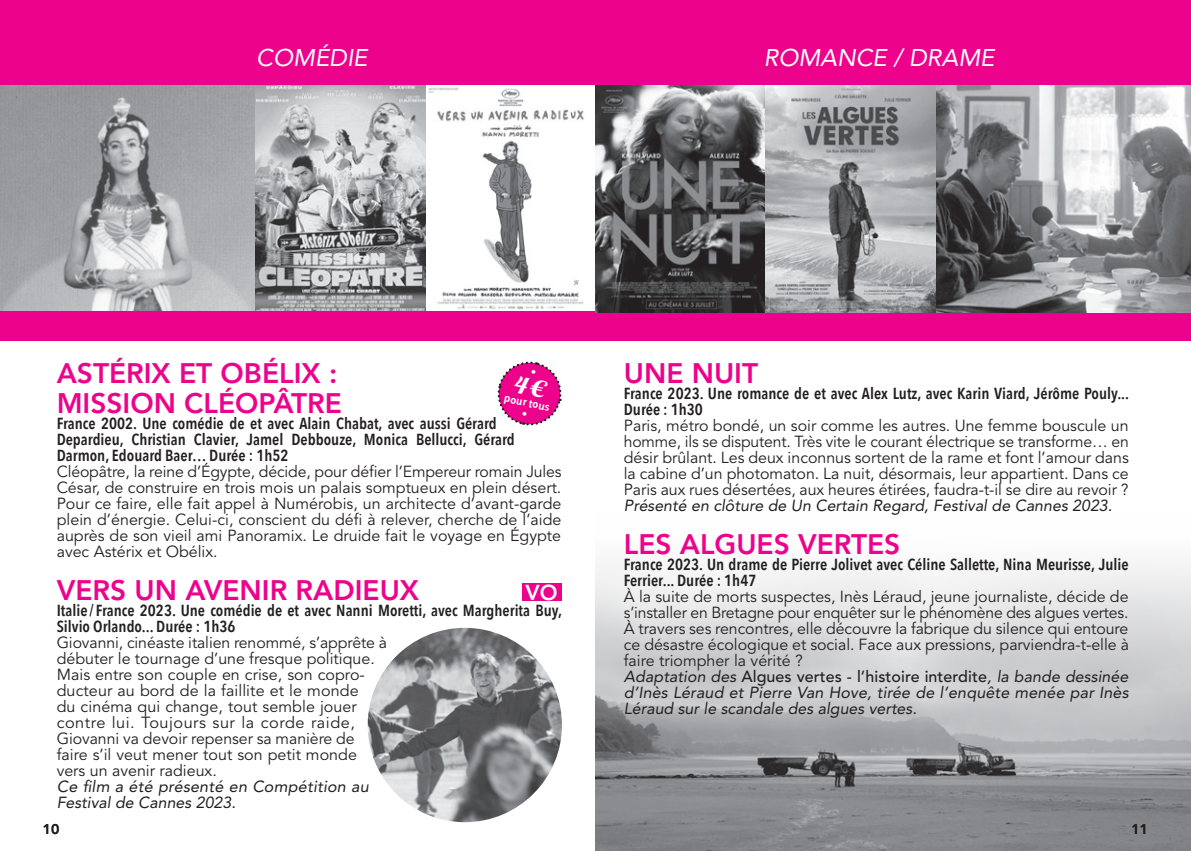
<style>
.page{position:relative;width:1191px;height:851px;background:#fff}
.page>*{position:absolute;margin:0;border:0;box-sizing:border-box;transform-origin:0 0}
.TITRE{font:800 28px/30px "Avenir LT Std";color:#ed028c}
.GENERIQUE{font:italic 24px "Avenir LT Std";color:#fff}
.t1{font:800 21.4px "Avenir LT Std";color:#fff}
.SYNOP{font:16px/16px "Avenir LT Std";color:#231f20;text-align:justify}
.GENERIQUE-2{font:600 16px/16px "Avenir Next Condensed";color:#231f20}
.COMMENTAIRE{font:italic 16px/16px "Avenir LT Std";color:#231f20;text-align:justify}
.t2{font:800 14px "Avenir LT Std";color:#231f20}
.HORAIRES_JOURS{font:600 10.8px "Avenir Next Condensed";color:#fff;scale:1.2 1}
.s1{font-weight:500;font-style:normal}
</style>
<div class="page">
<div style="left:0;top:0;width:595px;height:340px;background:#ed028c"></div>
<img style="left:0;top:85px;width:255px;height:225px">
<img style="left:255px;top:85px;width:340px;height:225px">
<div style="left:595px;top:0;width:596px;height:340px;background:#ed028c"></div>
<img style="left:595px;top:563px;width:596px;height:287px">
<img style="left:935px;top:85px;width:256px;height:227px">
<img style="left:595px;top:85px;width:340px;height:227px">
<div style="left:521px;top:583px;width:40px;height:17px;background:#ed028c"></div>
<img style="left:368px;top:627px;width:194px;height:195px;border-radius:97px">
<svg style="left:497px;top:361px;width:65px;height:65px"></svg>
<p class="GENERIQUE" style="left:256px;top:43px;width:113px">COMÉDIE</p>
<p class="GENERIQUE" style="left:763px;top:43px;width:232px">ROMANCE / DRAME</p>
<p class="TITRE" style="left:57px;top:358px;width:287px">ASTÉRIX ET OBÉLIX :<br>MISSION CLÉOPÂTRE</p>
<p class="GENERIQUE-2" style="left:57px;top:415px;width:460px">France 2002. Une comédie de et avec Alain Chabat, avec aussi Gérard<br>Depardieu, Christian Clavier, Jamel Debbouze, Monica Bellucci, Gérard<br>Darmon, Edouard Baer… Durée : 1h52</p>
<p class="SYNOP" style="left:57px;top:464px;width:506px">Cléopâtre, la reine d’Égypte, décide, pour défier l’Empereur romain Jules César, de construire en trois mois un palais somptueux en plein désert.<br>Pour ce faire, elle fait appel à Numérobis, un architecte d’avant-garde plein d’énergie. Celui-ci, conscient du défi à relever, cherche de l’aide auprès de son vieil ami Panoramix. Le druide fait le voyage en Égypte avec Astérix et Obélix.</p>
<p class="HORAIRES_JOURS" style="left:506px;top:388px;width:40px;rotate:12deg">pour tous</p>
<p class="TITRE" style="left:57px;top:575px;width:364px">VERS UN AVENIR RADIEUX</p>
<p class="t1" style="left:525px;top:579px;width:34px">VO</p>
<p class="GENERIQUE-2" style="left:57px;top:602px;width:507px">Italie / France 2023. Une comédie de et avec Nanni Moretti, avec Margherita Buy,<br>Silvio Orlando... Durée : 1h36</p>
<p class="SYNOP" style="left:57px;top:635px;width:332px;text-align:left">Giovanni, cinéaste italien renommé, s’apprête à débuter le tournage d’une fresque politique.<br>Mais entre son couple en crise, son copro&shy;ducteur au bord de la faillite et le monde<br>du cinéma qui change, tout semble jouer contre lui. Toujours sur la corde raide, Giovanni va devoir repenser sa manière de faire s’il veut mener tout son petit monde vers un avenir radieux.</p>
<p class="COMMENTAIRE" style="left:57px;top:779px;width:314px">Ce film a été présenté en Compétition au<br>Festival de Cannes 2023.</p>
<p class="TITRE" style="left:624px;top:358px;width:136px">UNE NUIT</p>
<p class="GENERIQUE-2" style="left:624px;top:385px;width:507px">France 2023. Une romance de et avec Alex Lutz, avec Karin Viard, Jérôme Pouly...<br>Durée : 1h30</p>
<p class="SYNOP" style="left:624px;top:418px;width:506px">Paris, métro bondé, un soir comme les autres. Une femme bouscule un homme, ils se disputent. Très vite le courant électrique se transforme… en désir brûlant. Les deux inconnus sortent de la rame et font l’amour dans la cabine d’un photomaton. La nuit, désormais, leur appartient. Dans ce Paris aux rues désertées, aux heures étirées, faudra-t-il se dire au revoir ?</p>
<p class="COMMENTAIRE" style="left:624px;top:497px;width:490px">Présenté en clôture de Un Certain Regard, Festival de Cannes 2023.</p>
<p class="TITRE" style="left:624px;top:529px;width:278px">LES ALGUES VERTES</p>
<p class="GENERIQUE-2" style="left:624px;top:556px;width:506px">France 2023. Un drame de Pierre Jolivet avec Céline Sallette, Nina Meurisse, Julie<br>Ferrier... Durée : 1h47</p>
<p class="SYNOP" style="left:624px;top:589px;width:506px">À la suite de morts suspectes, Inès Léraud, jeune journaliste, décide de s’installer en Bretagne pour enquêter sur le phénomène des algues vertes.<br>À travers ses rencontres, elle découvre la fabrique du silence qui entoure ce désastre écologique et social. Face aux pressions, parviendra-t-elle à faire triompher la vérité ?</p>
<p class="COMMENTAIRE" style="left:624px;top:669px;width:506px">Adaptation des <span class="s1">Algues vertes - l’histoire interdite</span>, la bande dessinée d’Inès Léraud et Pierre Van Hove, tirée de l’enquête menée par Inès Léraud sur le scandale des algues vertes.</p>
<p class="t2" style="left:43px;top:820px;width:18px">10</p>
<p class="t2" style="left:1131px;top:820px;width:18px">11</p>
</div>
